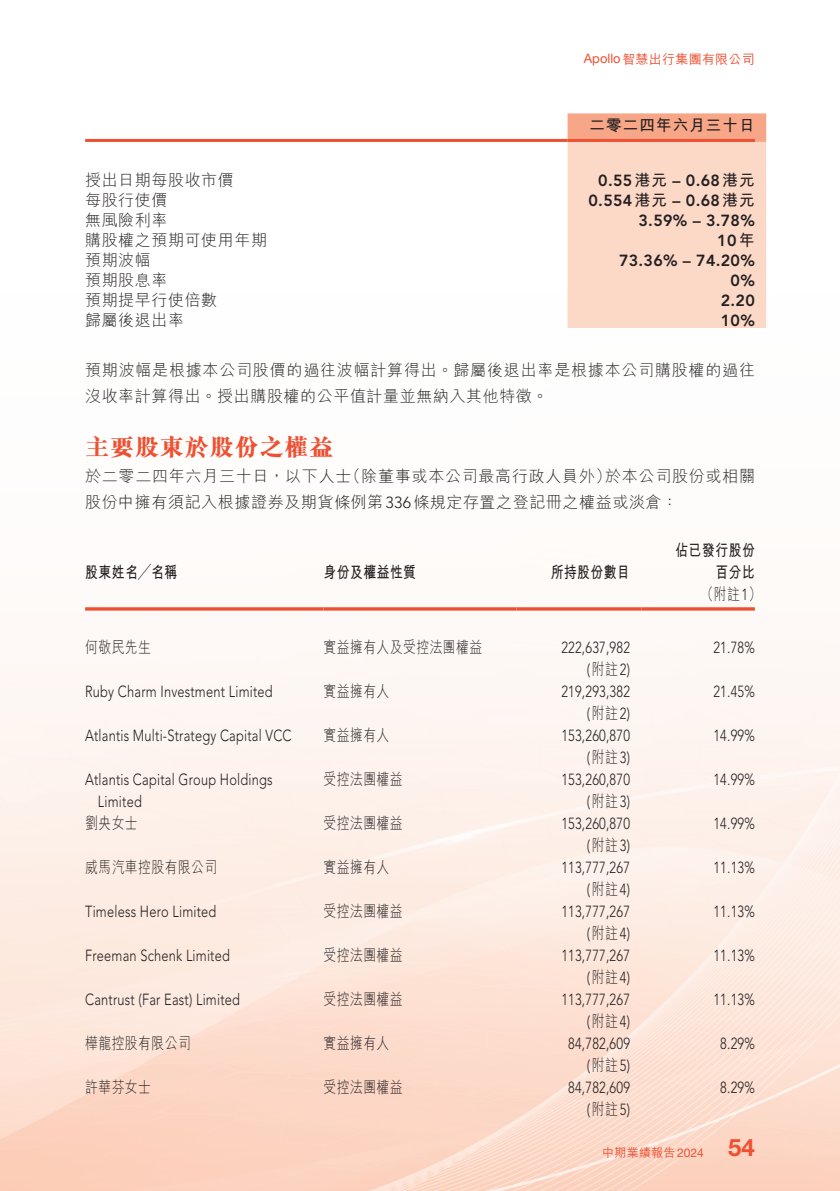
<style>
.page{position:relative;width:840px;height:1191px;background:#fff}
.page>*{position:absolute;margin:0;border:0;box-sizing:border-box;transform-origin:0 0}
._000_Big_Head{font:800 24px "M Sung HK";letter-spacing:.04em;color:#ef5032}
.t1{font:700 24px "Helvetica Neue LT Std";color:#ef5032}
._00_txt{font:300 16px/22px "Avenir LT Std";letter-spacing:.015em;color:#231f20;scale:.8 1}
._00_txt-2{font:300 16px/26px "M Hei HK";letter-spacing:.035em;color:#231f20}
._00_txt-3{font:300 16px "M Hei HK";letter-spacing:.035em;color:#231f20;scale:.8 1}
._50_Table_txt{font:800 16px "Avenir LT Std";letter-spacing:.02em;color:#231f20}
._50_Table_txt-2{font:300 16px "M Hei HK";letter-spacing:.035em;color:#231f20}
._50_Table_txt-3{font:700 16px "M Hei HK";letter-spacing:.04em;color:#231f20;scale:.8 1}
._50_Table_txt-4{font:700 16px "M Hei HK";letter-spacing:.04em;color:#231f20}
._50_Table_txt-5{font:300 16px "M Hei HK";letter-spacing:.035em;color:#231f20;scale:.8 1}
.t2{font:500 13px "M Hei HK";letter-spacing:.02em;color:#ef5032}
.t3{font:500 12px "M Hei HK";letter-spacing:.02em;color:#ef5032}
.s1{font-family:"Helvetica Neue LT Std";font-weight:400}
.s2{font-family:"M Hei HK";font-weight:700}
.s3{font-family:"Avenir LT Std"}
.s4{font-family:"M Hei HK"}
</style>
<div class="page">
<img style="left:0;top:293px;width:839px;height:898px">
<svg style="left:567px;top:113px;width:198px;height:215px;background:#fbd2bf"></svg>
<hr style="left:85px;top:139px;width:482px;height:3px;background:#ef5032">
<hr style="left:567px;top:139px;width:187px;height:3px;background:#ef5032">
<hr style="left:85px;top:607px;width:238px;height:3px;background:#ef5032">
<hr style="left:323px;top:607px;width:193px;height:3px;background:#ef5032">
<hr style="left:516px;top:607px;width:125px;height:3px;background:#ef5032">
<hr style="left:641px;top:607px;width:113px;height:3px;background:#ef5032">
<p class="t2" style="left:583px;top:50px;width:172px"><span class="s1">Apollo</span>智慧出行集團有限公司</p>
<p class="_50_Table_txt-2" style="left:85px;top:172px;width:150px">授出日期每股收市價</p>
<p class="_50_Table_txt-4" style="left:589px;top:114px;width:167px">二零二四年六月三十日</p>
<p class="_50_Table_txt" style="left:598px;top:171px;width:158px">0.55 <span class="s2">港元</span> – 0.68 <span class="s2">港元</span></p>
<p class="_50_Table_txt-2" style="left:85px;top:192px;width:84px">每股行使價</p>
<p class="_50_Table_txt" style="left:588px;top:191px;width:168px">0.554 <span class="s2">港元</span> – 0.68 <span class="s2">港元</span></p>
<p class="_50_Table_txt-2" style="left:85px;top:212px;width:84px">無風險利率</p>
<p class="_50_Table_txt" style="left:638px;top:211px;width:118px">3.59% – 3.78%</p>
<p class="_50_Table_txt-2" style="left:85px;top:232px;width:183px">購股權之預期可使用年期</p>
<p class="_50_Table_txt" style="left:716px;top:231px;width:39px">10<span class="s2">年</span></p>
<p class="_50_Table_txt-2" style="left:85px;top:252px;width:67px">預期波幅</p>
<p class="_50_Table_txt" style="left:618px;top:251px;width:137px">73.36% – 74.20%</p>
<p class="_50_Table_txt-2" style="left:85px;top:272px;width:84px">預期股息率</p>
<p class="_50_Table_txt" style="left:730px;top:271px;width:26px">0%</p>
<p class="_50_Table_txt-2" style="left:85px;top:292px;width:134px">預期提早行使倍數</p>
<p class="_50_Table_txt" style="left:720px;top:291px;width:36px">2.20</p>
<p class="_50_Table_txt-2" style="left:85px;top:312px;width:100px">歸屬後退出率</p>
<p class="_00_txt-2" style="left:85px;top:357px;width:671px">預期波幅是根據本公司股價的過往波幅計算得出。歸屬後退出率是根據本公司購股權的過往沒收率計算得出。授出購股權的公平值計量並無納入其他特徵。</p>
<p class="_000_Big_Head" style="left:85px;top:435px;width:250px">主要股東於股份之權益</p>
<p class="_00_txt-2" style="left:604px;top:463px;width:151px">於本公司股份或相關</p>
<p class="_50_Table_txt" style="left:720px;top:311px;width:36px">10%</p>
<p class="_00_txt-2" style="left:345px;top:463px;width:268px">（除董事或本公司最高行政人員外）</p>
<p class="_00_txt-2" style="left:85px;top:463px;width:594px">於二零二四年六月三十日，以下人士<br>股份中擁有須記入根據證券及期貨條例第<span class="s3">336</span>條規定存置之登記冊之權益或淡倉：</p>
<p class="_50_Table_txt-3" style="left:85px;top:560px;width:116px">股東姓名╱名稱</p>
<p class="_50_Table_txt-3" style="left:323px;top:560px;width:117px">身份及權益性質</p>
<p class="_50_Table_txt-3" style="left:550px;top:560px;width:101px">所持股份數目</p>
<p class="_00_txt-3" style="left:85px;top:638px;width:84px">何敬民先生</p>
<p class="_00_txt-3" style="left:323px;top:638px;width:200px">實益擁有人及受控法團權益</p>
<p class="_00_txt" style="left:561px;top:636px;width:87px">222,637,982</p>
<p class="_00_txt" style="left:586px;top:658px;width:55px">(<span class="s4">附註</span> (2</p>
<p class="_00_txt" style="left:85px;top:680px;width:236px">Ruby Charm Investment Limited</p>
<p class="_00_txt-3" style="left:323px;top:682px;width:84px">實益擁有人</p>
<p class="_00_txt" style="left:561px;top:680px;width:87px">219,293,382</p>
<p class="_00_txt" style="left:586px;top:702px;width:55px">(<span class="s4">附註</span> (2</p>
<p class="_00_txt" style="left:85px;top:724px;width:259px">Atlantis Multi-Strategy Capital VCC</p>
<p class="_00_txt-3" style="left:323px;top:726px;width:84px">實益擁有人</p>
<p class="_00_txt" style="left:561px;top:724px;width:87px">153,260,870</p>
<p class="_00_txt" style="left:586px;top:746px;width:55px">(<span class="s4">附註</span> (3</p>
<p class="_00_txt-3" style="left:323px;top:770px;width:100px">受控法團權益</p>
<p class="_00_txt" style="left:98px;top:768px;width:220px;text-indent:-13px">Atlantis Capital Group Holdings<br>Limited</p>
<p class="_00_txt" style="left:561px;top:768px;width:87px">153,260,870</p>
<p class="_00_txt" style="left:586px;top:790px;width:55px">(<span class="s4">附註</span> (3</p>
<p class="_00_txt-3" style="left:85px;top:814px;width:67px">劉央女士</p>
<p class="_00_txt-3" style="left:323px;top:814px;width:100px">受控法團權益</p>
<p class="_00_txt" style="left:561px;top:812px;width:87px">153,260,870</p>
<p class="_00_txt" style="left:586px;top:834px;width:55px">(<span class="s4">附註</span> (3</p>
<p class="_00_txt-3" style="left:85px;top:858px;width:167px">威馬汽車控股有限公司</p>
<p class="_00_txt-3" style="left:323px;top:858px;width:84px">實益擁有人</p>
<p class="_00_txt" style="left:561px;top:856px;width:87px">113,777,267</p>
<p class="_00_txt" style="left:586px;top:878px;width:55px">(<span class="s4">附註</span> (4</p>
<p class="_00_txt" style="left:85px;top:900px;width:165px">Timeless Hero Limited</p>
<p class="_00_txt-3" style="left:323px;top:902px;width:100px">受控法團權益</p>
<p class="_00_txt" style="left:561px;top:900px;width:87px">113,777,267</p>
<p class="_00_txt" style="left:586px;top:922px;width:55px">(<span class="s4">附註</span> (4</p>
<p class="_00_txt" style="left:85px;top:944px;width:182px">Freeman Schenk Limited</p>
<p class="_00_txt-3" style="left:323px;top:946px;width:100px">受控法團權益</p>
<p class="_00_txt" style="left:561px;top:944px;width:87px">113,777,267</p>
<p class="_00_txt" style="left:586px;top:966px;width:55px">(<span class="s4">附註</span> (4</p>
<p class="_00_txt" style="left:85px;top:988px;width:195px">Cantrust (Far East) Limited</p>
<p class="_00_txt-3" style="left:323px;top:990px;width:100px">受控法團權益</p>
<p class="_00_txt" style="left:561px;top:988px;width:87px">113,777,267</p>
<p class="_00_txt" style="left:586px;top:1010px;width:55px">(<span class="s4">附註</span> (4</p>
<p class="_00_txt-3" style="left:85px;top:1034px;width:134px">樺龍控股有限公司</p>
<p class="_00_txt-3" style="left:323px;top:1034px;width:84px">實益擁有人</p>
<p class="_00_txt" style="left:568px;top:1032px;width:79px">84,782,609</p>
<p class="_00_txt" style="left:586px;top:1054px;width:55px">(<span class="s4">附註</span> (5</p>
<p class="_00_txt-3" style="left:85px;top:1078px;width:84px">許華芬女士</p>
<p class="_00_txt-3" style="left:323px;top:1078px;width:100px">受控法團權益</p>
<p class="_00_txt" style="left:568px;top:1076px;width:79px">84,782,609</p>
<p class="_00_txt" style="left:586px;top:1098px;width:55px">(<span class="s4">附註</span> (5</p>
<p class="_50_Table_txt-3" style="left:675px;top:538px;width:101px">佔已發行股份</p>
<p class="_50_Table_txt-3" style="left:715px;top:560px;width:51px">百分比</p>
<p class="_50_Table_txt-5" style="left:700px;top:586px;width:77px">（附註 (<span class="s3">1</span></p>
<p class="_00_txt" style="left:713px;top:636px;width:53px">21.78%</p>
<p class="_00_txt" style="left:713px;top:680px;width:53px">21.45%</p>
<p class="_00_txt" style="left:713px;top:724px;width:53px">14.99%</p>
<p class="_00_txt" style="left:713px;top:768px;width:53px">14.99%</p>
<p class="_00_txt" style="left:713px;top:812px;width:53px">14.99%</p>
<p class="_00_txt" style="left:713px;top:856px;width:53px">11.13%</p>
<p class="_00_txt" style="left:713px;top:900px;width:53px">11.13%</p>
<p class="_00_txt" style="left:713px;top:944px;width:53px">11.13%</p>
<p class="_00_txt" style="left:713px;top:988px;width:53px">11.13%</p>
<p class="_00_txt" style="left:719px;top:1032px;width:45px">8.29%</p>
<p class="_00_txt" style="left:719px;top:1076px;width:45px">8.29%</p>
<p class="t3" style="left:602px;top:1144px;width:103px">中期業績報告<span class="s1">2024</span></p>
<h1 class="t1" style="left:727px;top:1133px;width:28px">54</h1>
</div>
